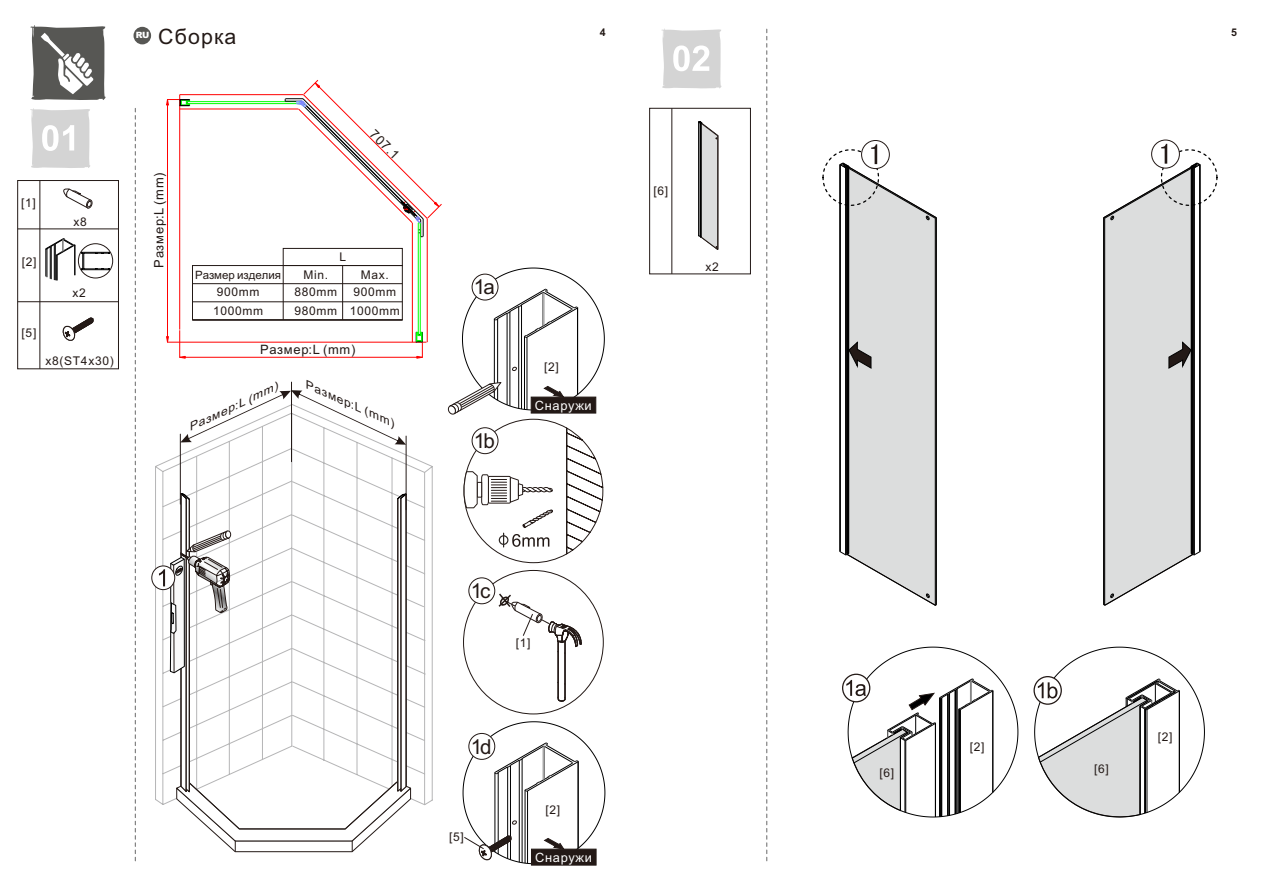
<style>
.page{position:relative;width:1263px;height:893px;background:#fff}
.page>*{position:absolute;margin:0;border:0;box-sizing:border-box;transform-origin:0 0}
.t1{font:21.3px "Arial Unicode MS";letter-spacing:.055em;color:#231916}
.t2{font:20.55px "Arial";letter-spacing:-.1em;color:#231916}
.t3{font:12.9px "Arial Unicode MS";letter-spacing:.055em;color:#231916}
.t4{font:12.9px "Arial";color:#231916}
.t5{font:12.75px "Arial Unicode MS";letter-spacing:.055em;color:#fff}
.t6{font:12px/18.3px "Arial";letter-spacing:.055em;color:#231916;text-align:center}
.t7{font:11.4px "Arial Unicode MS";color:#231916}
.t8{font:italic 10.95px "Arial Unicode MS";color:#231916;scale:1.21 1}
.t9{font:italic 10.8px "Arial Unicode MS";color:#231916;scale:1.23 1}
.t10{font:700 10.65px "Arial";color:#231916}
.t11{font:900 8.7px "Arial";color:#fff}
.s1{font-family:"Arial"}
</style>
<div class="page">
<svg style="left:698px;top:121px;width:21px;height:129px;background:#b3b3b2"></svg>
<svg style="left:662px;top:28px;width:60px;height:61px"></svg>
<svg style="left:766px;top:28px;width:1px;height:833px"></svg>
<svg style="left:30px;top:25px;width:76px;height:75px"></svg>
<svg style="left:30px;top:108px;width:60px;height:60px"></svg>
<svg style="left:135px;top:108px;width:1px;height:753px"></svg>
<svg style="left:63px;top:188px;width:30px;height:21px"></svg>
<div style="left:17px;top:180px;width:102px;height:189px;border:1px solid #231916"></div>
<hr style="left:39px;top:181px;width:1px;height:188px;background:#231916">
<div style="left:649px;top:108px;width:102px;height:166px;border:1px solid #231916"></div>
<hr style="left:671px;top:108px;width:1px;height:166px;background:#231916">
<hr style="left:18px;top:228px;width:100px;height:1px;background:#231916">
<hr style="left:18px;top:301px;width:100px;height:1px;background:#231916">
<div style="left:133px;top:27px;width:18px;height:17px;background:#575754;border-radius:50%"></div>
<div style="left:78px;top:243px;width:35px;height:35px;border:1px solid #231916;border-radius:50%"></div>
<svg style="left:45px;top:238px;width:65px;height:42px"></svg>
<svg style="left:62px;top:317px;width:32px;height:24px"></svg>
<svg style="left:151px;top:565px;width:24px;height:25px"></svg>
<svg style="left:159px;top:80px;width:446px;height:786px"></svg>
<svg style="left:861px;top:140px;width:29px;height:29px"></svg>
<svg style="left:822px;top:144px;width:115px;height:462px"></svg>
<hr style="left:840px;top:165px;width:1px;height:387px;background:#000">
<svg style="left:1151px;top:140px;width:29px;height:29px"></svg>
<svg style="left:1103px;top:144px;width:115px;height:462px"></svg>
<div style="left:472px;top:427px;width:26px;height:27px;background:#fff;border:1px solid #231916;border-radius:50%"></div>
<div style="left:468px;top:577px;width:27px;height:27px;background:#fff;border:1px solid #231916;border-radius:50%"></div>
<div style="left:472px;top:274px;width:26px;height:26px;background:#fff;border:1px solid #231916;border-radius:50%"></div>
<div style="left:468px;top:733px;width:27px;height:27px;background:#fff;border:1px solid #231916;border-radius:50%"></div>
<svg style="left:842px;top:674px;width:28px;height:28px"></svg>
<svg style="left:846px;top:646px;width:172px;height:172px"></svg>
<svg style="left:1034px;top:646px;width:171px;height:172px"></svg>
<p class="t11" style="left:136px;top:32px;width:15px">RU</p>
<h1 class="t1" style="left:158px;top:28px;width:80px">Сборка</h1>
<p class="t6" style="left:21px;top:195px;width:16px">[1]</p>
<p class="t6" style="left:22px;top:253px;width:16px">[2]</p>
<p class="t6" style="left:73px;top:213px;width:15px">x8</p>
<p class="t6" style="left:72px;top:285px;width:15px">x2</p>
<p class="t6" style="left:22px;top:325px;width:16px">[5]</p>
<p class="t6" style="left:46px;top:353px;width:70px">x8(ST4x30)</p>
<p class="t3" style="left:154px;top:268px;width:97px;rotate:-90deg">Размер<span class="s1">:L (mm)</span></p>
<p class="t4" style="left:376px;top:129px;width:37px;rotate:45deg">707.1</p>
<p class="t7" style="left:195px;top:270px;width:88px">Размер изделия</p>
<p class="t6" style="left:213px;top:284px;width:52px">900mm<br>1000mm</p>
<p class="t6" style="left:340px;top:249px;width:8px">L</p>
<p class="t6" style="left:303px;top:267px;width:26px">Min.</p>
<p class="t6" style="left:361px;top:267px;width:30px">Max.</p>
<p class="t6" style="left:294px;top:284px;width:44px;text-align:left">880mm<br>980mm</p>
<p class="t6" style="left:350px;top:284px;width:52px">900mm<br>1000mm</p>
<p class="t3" style="left:260px;top:344px;width:97px">Размер<span class="s1">:L (mm)</span></p>
<p class="t9" style="left:187px;top:424px;width:81px;rotate:-25deg">Размер<span class="s1">:L (mm)</span></p>
<p class="t8" style="left:309px;top:380px;width:82px;rotate:25deg">Размер<span class="s1">:L (mm)</span></p>
<p class="t10" style="left:600px;top:28px;width:7px">4</p>
<p class="t10" style="left:1231px;top:28px;width:7px">5</p>
<h2 class="t2" style="left:474px;top:279px;width:22px">1a</h2>
<h2 class="t2" style="left:474px;top:433px;width:22px">1b</h2>
<p class="t6" style="left:544px;top:359px;width:16px">[2]</p>
<p class="t5" style="left:535px;top:401px;width:59px">Снаружи</p>
<p class="t6" style="left:653px;top:182px;width:16px">[6]</p>
<p class="t6" style="left:705px;top:258px;width:15px">x2</p>
<h2 class="t2" style="left:471px;top:583px;width:21px">1c</h2>
<p class="t6" style="left:516px;top:635px;width:16px">[1]</p>
<h2 class="t2" style="left:471px;top:739px;width:22px">1d</h2>
<p class="t6" style="left:449px;top:829px;width:16px">[5]</p>
<p class="t6" style="left:545px;top:802px;width:16px">[2]</p>
<p class="t5" style="left:535px;top:853px;width:59px">Снаружи</p>
<p class="t6" style="left:879px;top:764px;width:16px">[6]</p>
<p class="t6" style="left:970px;top:738px;width:16px">[2]</p>
<p class="t6" style="left:1094px;top:760px;width:16px">[6]</p>
<p class="t6" style="left:1158px;top:728px;width:16px">[2]</p>
</div>
